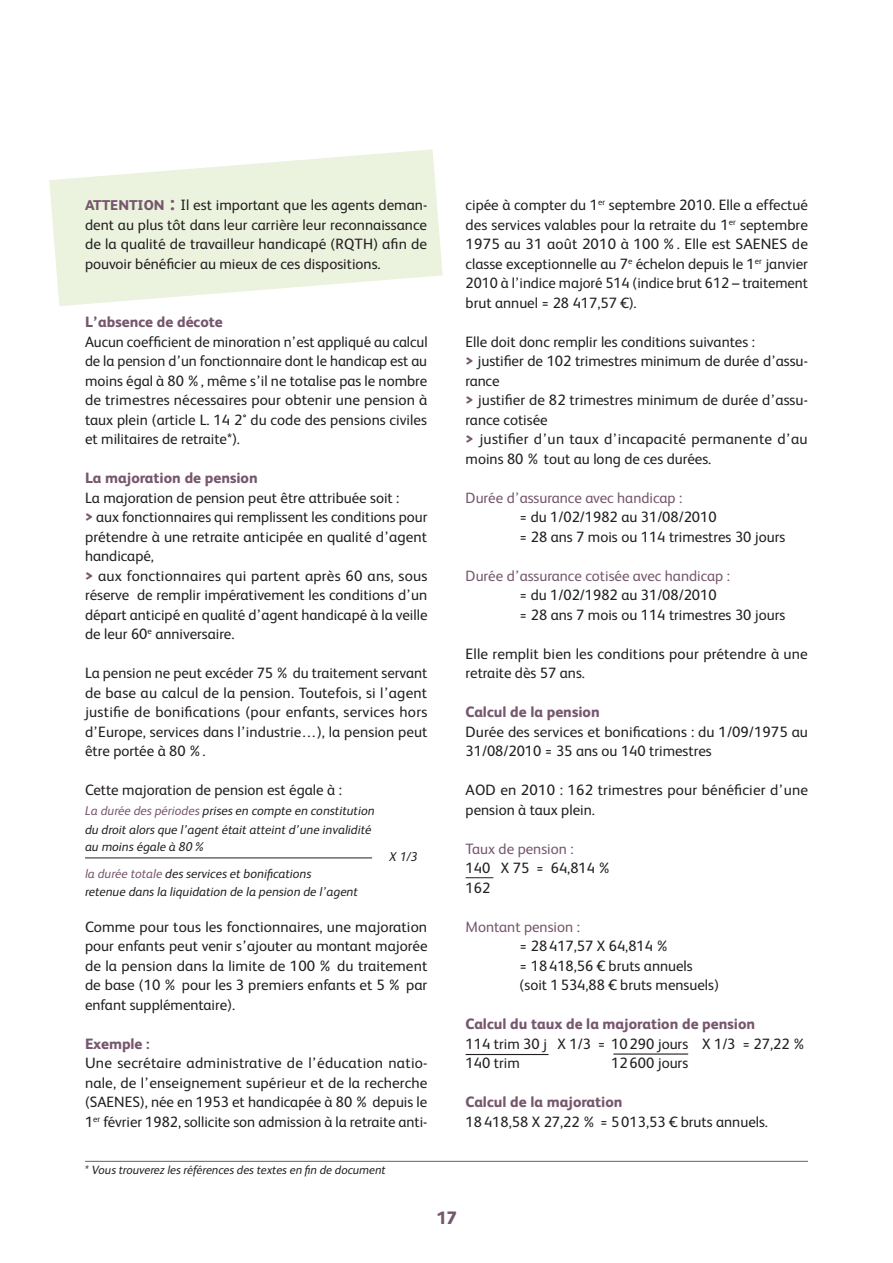
<style>
.page{position:relative;width:893px;height:1263px;background:#fff}
.page>*{position:absolute;margin:0;border:0;box-sizing:border-box;transform-origin:0 0}
.t1{font:800 18px "FS Albert";color:#76576e}
.t2{font:15px/19.5px "FS Albert";color:#231f20}
.t3{font:800 15px "FS Albert";color:#76576e}
.t4{font:15px "FS Albert";color:#76576e}
.t5{font:italic 12.75px/19.5px "FS Albert";color:#231f20}
.t6{font:italic 12px "FS Albert";color:#231f20}
.s1{font-weight:800;font-size:14.1px;color:#76576e}
.s2{font-weight:800;font-size:20.25px;color:#76576e}
.s3{font-weight:800;color:#76576e}
.s4{color:#76576e}
</style>
<div class="page">
<svg style="left:49px;top:149px;width:394px;height:157px;fill:#ebf2dd"></svg>
<svg style="left:466px;top:877px;width:27px;height:1px"></svg>
<hr style="left:466px;top:1054px;width:83px;height:1px;background:#231f20">
<hr style="left:85px;top:858px;width:287px;height:1px;background:#231f20">
<hr style="left:613px;top:1053px;width:75px;height:1px;background:#231f20">
<hr style="left:85px;top:1161px;width:723px;height:1px;background:#76576e">
<p class="t2" style="left:85px;top:195px;width:344px;text-align:justify"><span class="s1">ATTENTION</span> <span class="s2">:</span> Il est important que les agents deman&shy;dent au plus tôt dans leur carrière leur reconnaissance de la qualité de travailleur handicapé (RQTH) afin de pouvoir bénéficier au mieux de ces dispositions.</p>
<p class="t3" style="left:85px;top:313px;width:139px">L’absence de décote</p>
<p class="t2" style="left:85px;top:332px;width:344px;text-align:justify">Aucun coefficient de minoration n’est appliqué au calcul de la pension d’un fonctionnaire dont le handicap est au moins égal à 80%, même s’il ne totalise pas le nombre de trimestres nécessaires pour obtenir une pension à taux plein (article L. 14 2° du code des pensions civiles et militaires de retraite*).</p>
<p class="t3" style="left:85px;top:469px;width:174px">La majoration de pension</p>
<p class="t2" style="left:85px;top:488px;width:344px">La majoration de pension peut être attribuée soit :<br><span class="s3">&gt;</span> aux fonctionnaires qui remplissent les conditions pour prétendre à une retraite anticipée en qualité d’agent handicapé,<br><span class="s3">&gt;</span> aux fonctionnaires qui partent après 60 ans, sous réserve de remplir impérativement les conditions d’un départ anticipé en qualité d’agent handicapé à la veille de leur 60<sup>e</sup> anniversaire.</p>
<p class="t2" style="left:85px;top:663px;width:344px;text-align:justify">La pension ne peut excéder 75% du traitement servant de base au calcul de la pension. Toutefois, si l’agent justifie de bonifications (pour enfants, services hors d’Europe, services dans l’industrie…), la pension peut être portée à 80%.</p>
<p class="t2" style="left:85px;top:780px;width:258px">Cette majoration de pension est égale à :</p>
<p class="t5" style="left:85px;top:800px;width:291px"><span class="s4">La durée des périodes</span> prises en compte en constitution du droit alors que l’agent était atteint d’une invalidité</p>
<p class="t5" style="left:85px;top:837px;width:122px">au moins égale à 80%</p>
<p class="t5" style="left:390px;top:847px;width:30px">X 1/3</p>
<p class="t5" style="left:85px;top:865px;width:274px;line-height:17.2px"><span class="s4">la durée totale</span> des services et bonifications<br>retenue dans la liquidation de la pension de l’agent</p>
<p class="t2" style="left:85px;top:917px;width:344px;text-align:justify">Comme pour tous les fonctionnaires, une majoration pour enfants peut venir s’ajouter au montant majorée de la pension dans la limite de 100% du traitement de base (10% pour les 3 premiers enfants et 5% par enfant supplémentaire).</p>
<p class="t3" style="left:85px;top:1035px;width:66px">Exemple :</p>
<p class="t2" style="left:85px;top:1053px;width:344px;text-align:justify">Une secrétaire administrative de l’éducation natio&shy;nale, de l’enseignement supérieur et de la recherche (SAENES), née en 1953 et handicapée à 80% depuis le 1<sup>er</sup> février 1982, sollicite son admission à la retraite anti-</p>
<p class="t6" style="left:85px;top:1163px;width:302px">* Vous trouverez les références des textes en fin de document</p>
<p class="t2" style="left:466px;top:195px;width:344px;text-align:justify">cipée à compter du 1<sup>er</sup> septembre 2010. Elle a effectué des services valables pour la retraite du 1<sup>er</sup> septembre 1975 au 31 août 2010 à 100%. Elle est SAENES de classe exceptionnelle au 7<sup>e</sup> échelon depuis le 1<sup>er</sup> janvier 2010 à l’indice majoré 514 (indice brut 612 – traitement brut annuel = 28 417,57 €).</p>
<p class="t2" style="left:466px;top:332px;width:344px">Elle doit donc remplir les conditions suivantes :<br><span class="s3">&gt;</span> justifier de 102 trimestres minimum de durée d’assu&shy;rance<br><span class="s3">&gt;</span> justifier de 82 trimestres minimum de durée d’assu&shy;rance cotisée<br><span class="s3">&gt;</span> justifier d’un taux d’incapacité permanente d’au moins 80% tout au long de ces durées.</p>
<p class="t4" style="left:466px;top:489px;width:218px">Durée d’assurance avec handicap :</p>
<p class="t2" style="left:520px;top:507px;width:267px">= du 1/02/1982 au 31/08/2010<br>= 28 ans 7 mois ou 114 trimestres 30 jours</p>
<p class="t4" style="left:466px;top:567px;width:266px">Durée d’assurance cotisée avec handicap :</p>
<p class="t2" style="left:520px;top:585px;width:267px">= du 1/02/1982 au 31/08/2010<br>= 28 ans 7 mois ou 114 trimestres 30 jours</p>
<p class="t2" style="left:466px;top:644px;width:344px">Elle remplit bien les conditions pour prétendre à une retraite dès 57 ans.</p>
<p class="t3" style="left:466px;top:703px;width:136px">Calcul de la pension</p>
<p class="t2" style="left:466px;top:722px;width:344px">Durée des services et bonifications : du 1/09/1975 au<br>31/08/2010 = 35 ans ou 140 trimestres</p>
<p class="t2" style="left:466px;top:780px;width:344px">AOD en 2010 : 162 trimestres pour bénéficier d’une pension à taux plein.</p>
<p class="t4" style="left:466px;top:840px;width:109px">Taux de pension :</p>
<p class="t2" style="left:466px;top:858px;width:148px">140 X 75 = 64,814%<br>162</p>
<p class="t4" style="left:466px;top:918px;width:116px">Montant pension :</p>
<p class="t2" style="left:520px;top:936px;width:201px">= 28417,57 X 64,814%<br>= 18418,56 € bruts annuels (soit 1534,88 € bruts mensuels)</p>
<p class="t3" style="left:466px;top:1015px;width:291px">Calcul du taux de la majoration de pension</p>
<p class="t2" style="left:466px;top:1034px;width:342px">114 trim 30 j X 1/3 = 10290 jours X 1/3 = 27,22%<br>140 trim</p>
<p class="t2" style="left:611px;top:1053px;width:79px">12600 jours</p>
<p class="t3" style="left:466px;top:1093px;width:158px">Calcul de la majoration</p>
<p class="t2" style="left:466px;top:1112px;width:304px">18418,58 X 27,22% = 5013,53 € bruts annuels.</p>
<p class="t1" style="left:436px;top:1207px;width:22px">17</p>
</div>
